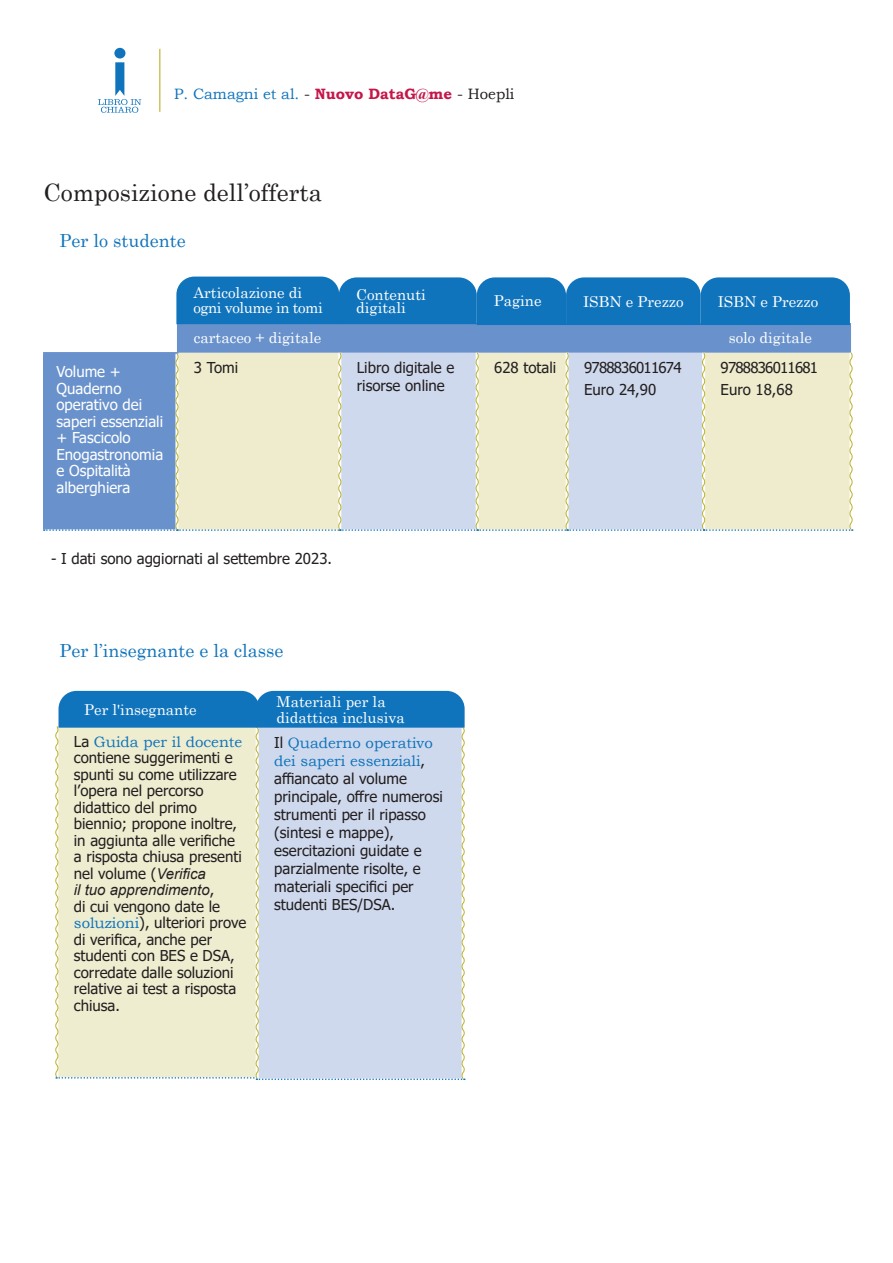
<style>
.page{position:relative;width:893px;height:1263px;background:#fff}
.page>*{position:absolute;margin:0;border:0;box-sizing:border-box;transform-origin:0 0}
.t1{font:24px "Century";color:#231f20}
.t2{font:18px "Century";color:#1074bc}
.t3{font:15px/16.5px "Tahoma";color:#231f20}
.t4{font:15px/13.5px "Century";color:#fff}
.t5{font:15px/16.5px "Tahoma";color:#fff}
.t6{font:15px "Bookman Old Style";color:#1074bc}
.t7{font:15px/22.5px "Tahoma";letter-spacing:-.05em;color:#231f20}
.t8{font:15px "Century";letter-spacing:-.03em;color:#fff}
.s1{color:#231f20}
.s2{font-weight:700;color:#c5164a}
.s3{font-family:"Bookman Old Style";color:#1074bc}
.s4{font-family:"Arial";font-style:italic}
</style>
<div class="page">
<hr style="left:159px;top:49px;width:1px;height:63px;background:#bbb12a">
<div style="left:114px;top:48px;width:11px;height:11px;background:#1074bc;border-radius:50%"></div>
<svg style="left:98px;top:62px;width:43px;height:51px"></svg>
<svg style="left:55px;top:691px;width:411px;height:389px;background:#cbd8da"></svg>
<div style="left:177px;top:323px;width:674px;height:29px;background:#6992cc"></div>
<hr style="left:43px;top:352px;width:135px;height:2px;background:#6992cc">
<hr style="left:43px;top:354px;width:2px;height:175px;background:#6992cc">
<svg style="left:44px;top:352px;width:810px;height:179px;background:#cbd5d5"></svg>
<div style="left:176px;top:277px;width:674px;height:48px;background:#1074bc"></div>
<p class="t6" style="left:174px;top:84px;width:342px">P. Camagni et al. <span class="s1">-</span> <span class="s2">Nuovo DataG@me</span> <span class="s1">- Hoepli</span></p>
<p class="t1" style="left:44px;top:172px;width:280px">Composizione dell’offerta</p>
<p class="t2" style="left:60px;top:226px;width:128px">Per lo studente</p>
<p class="t4" style="left:193px;top:285px;width:110px">Articolazione di</p>
<p class="t8" style="left:193px;top:295px;width:131px">ogni volume in tomi</p>
<p class="t4" style="left:356px;top:286px;width:71px">Contenuti digitali</p>
<p class="t4" style="left:494px;top:293px;width:49px">Pagine</p>
<p class="t4" style="left:583px;top:293px;width:102px">ISBN e Prezzo</p>
<p class="t4" style="left:718px;top:293px;width:102px">ISBN e Prezzo</p>
<p class="t4" style="left:194px;top:329px;width:129px">cartaceo + digitale</p>
<p class="t4" style="left:729px;top:329px;width:85px">solo digitale</p>
<p class="t5" style="left:57px;top:364px;width:108px">Volume +<br>Quaderno operativo dei saperi essenziali + Fascicolo<br>Enogastronomia e Ospitalità alberghiera</p>
<p class="t3" style="left:194px;top:360px;width:46px">3 Tomi</p>
<p class="t3" style="left:357px;top:359px;width:99px;line-height:18px">Libro digitale e risorse online</p>
<p class="t3" style="left:494px;top:360px;width:64px">628 totali</p>
<p class="t7" style="left:584px;top:357px;width:99px">9788836011674</p>
<p class="t3" style="left:584px;top:382px;width:74px">Euro 24,90</p>
<p class="t3" style="left:51px;top:551px;width:283px">- I dati sono aggiornati al settembre 2023.</p>
<p class="t2" style="left:60px;top:635px;width:226px">Per l’insegnante e la classe</p>
<p class="t4" style="left:84px;top:701px;width:114px">Per l'insegnante</p>
<p class="t3" style="left:74px;top:734px;width:174px">La <span class="s3">Guida per il docente </span>contiene suggerimenti e spunti su come utilizzare l’opera nel percorso didattico del primo biennio; propone inoltre, in aggiunta alle verifiche a risposta chiusa presenti nel volume (<span class="s4">Verifica<br>il tuo apprendimento</span>,<br>di cui vengono date le <span class="s3">soluzioni</span>), ulteriori prove di verifica, anche per studenti con BES e DSA, corredate dalle soluzioni relative ai test a risposta chiusa.</p>
<p class="t4" style="left:277px;top:693px;width:111px">Materiali per la</p>
<p class="t4" style="left:277px;top:710px;width:130px">didattica inclusiva</p>
<p class="t3" style="left:274px;top:734px;width:170px;line-height:18px">Il <span class="s3">Quaderno operativo dei saperi essenziali</span>, affiancato al volume principale, offre numerosi strumenti per il ripasso (sintesi e mappe), esercitazioni guidate e parzialmente risolte, e materiali specifici per studenti BES/DSA.</p>
<p class="t7" style="left:721px;top:357px;width:99px">9788836011681<br>Euro 18,68</p>
</div>
